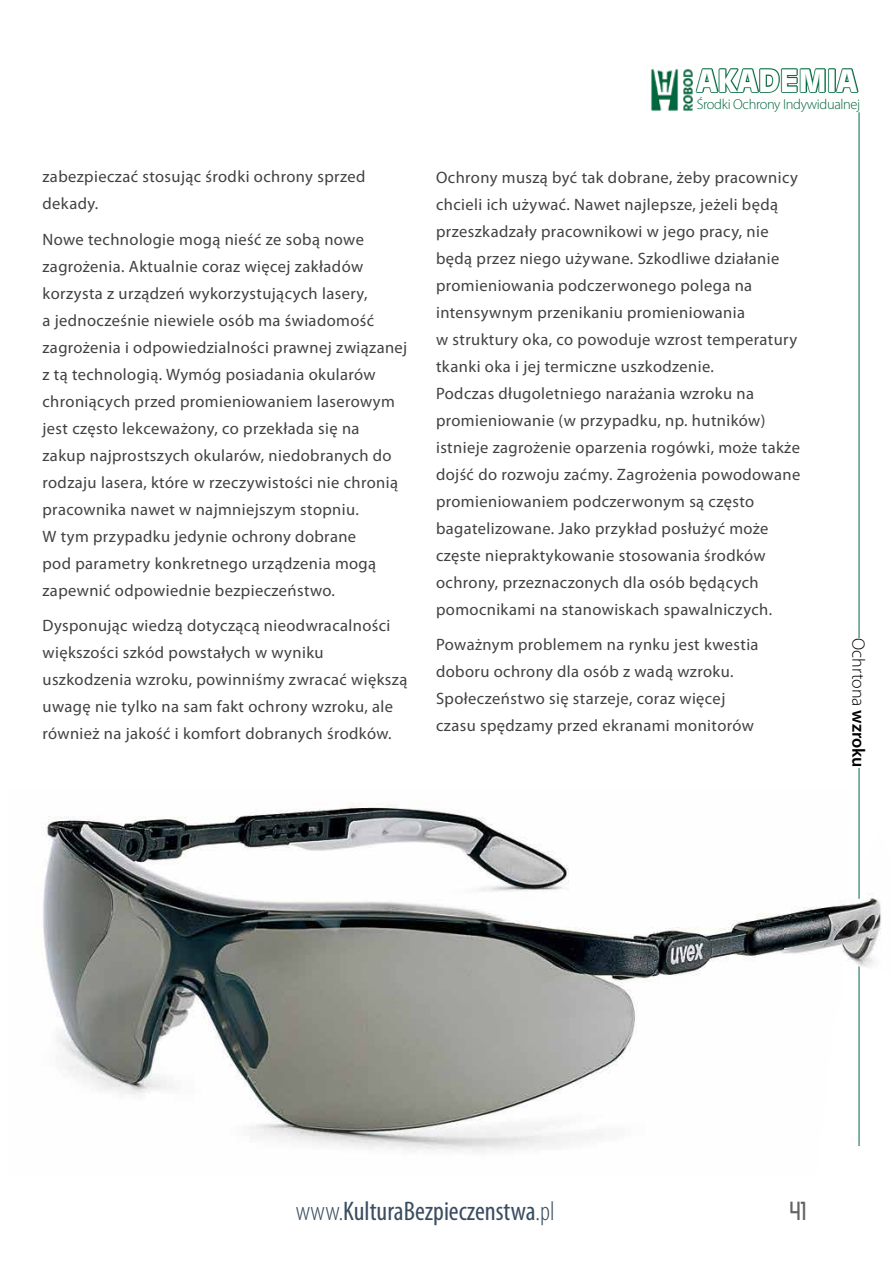
<style>
.page{position:relative;width:893px;height:1263px;background:#fff}
.page>*{position:absolute;margin:0;border:0;box-sizing:border-box;transform-origin:0 0}
.t1{font:30.15px "Incised 901 Blk EU";color:#fff}
.t2{font:condensed 27px "Myriad Pro";color:#3a4d5f}
.t3{font:700 27px "Zag";color:#636466}
.t4{font:300 18px "Myriad Pro";color:#000}
.t5{font:16.5px/27px "Myriad Pro";letter-spacing:.025em;color:#414042}
.t6{font:300 14.4px "Myriad Pro";letter-spacing:-.025em;color:#00683f}
.s1{font-weight:600}
.s2{font-weight:300}
</style>
<div class="page">
<img style="left:651px;top:68px;width:41px;height:43px">
<svg style="left:695px;top:68px;width:131px;height:25px"></svg>
<div style="left:828px;top:68px;width:8px;height:25px;border:2px solid #00683f"></div>
<svg style="left:834px;top:68px;width:25px;height:25px"></svg>
<hr style="left:859px;top:112px;width:1px;height:1034px;background:#006848">
<img style="left:43px;top:789px;width:838px;height:363px">
<div style="left:852px;top:638px;width:14px;height:130px;background:#fff"></div>
<p class="t5" style="left:43px;top:164px;width:324px">zabezpieczać stosując środki ochrony sprzed dekady.</p>
<p class="t5" style="left:43px;top:226px;width:366px">Nowe technologie mogą nieść ze sobą nowe zagrożenia. Aktualnie coraz więcej zakładów korzysta z urządzeń wykorzystujących lasery,<br>a jednocześnie niewiele osób ma świadomość zagrożenia i odpowiedzialności prawnej związanej z tą technologią. Wymóg posiadania okularów chroniących przed promieniowaniem laserowym jest często lekceważony, co przekłada się na<br>zakup najprostszych okularów, niedobranych do rodzaju lasera, które w rzeczywistości nie chronią pracownika nawet w najmniejszym stopniu.<br>W tym przypadku jedynie ochrony dobrane<br>pod parametry konkretnego urządzenia mogą zapewnić odpowiednie bezpieczeństwo.</p>
<p class="t5" style="left:43px;top:613px;width:366px">Dysponując wiedzą dotyczącą nieodwracalności większości szkód powstałych w wyniku uszkodzenia wzroku, powinniśmy zwracać większą uwagę nie tylko na sam fakt ochrony wzroku, ale również na jakość i komfort dobranych środków.</p>
<h1 class="t1" style="left:697px;top:61px;width:162px">AKADEMIA</h1>
<p class="t6" style="left:697px;top:96px;width:165px">Środki Ochrony Indywidualnej</p>
<p class="t5" style="left:436px;top:164px;width:366px">Ochrony muszą być tak dobrane, żeby pracownicy chcieli ich używać. Nawet najlepsze, jeżeli będą przeszkadzały pracownikowi w jego pracy, nie będą przez niego używane. Szkodliwe działanie promieniowania podczerwonego polega na intensywnym przenikaniu promieniowania<br>w struktury oka, co powoduje wzrost temperatury tkanki oka i jej termiczne uszkodzenie.<br>Podczas długoletniego narażania wzroku na promieniowanie (w przypadku, np. hutników) istnieje zagrożenie oparzenia rogówki, może także dojść do rozwoju zaćmy. Zagrożenia powodowane promieniowaniem podczerwonym są często bagatelizowane. Jako przykład posłużyć może częste niepraktykowanie stosowania środków ochrony, przeznaczonych dla osób będących pomocnikami na stanowiskach spawalniczych.</p>
<p class="t5" style="left:436px;top:632px;width:324px">Poważnym problemem na rynku jest kwestia doboru ochrony dla osób z wadą wzroku.<br>Społeczeństwo się starzeje, coraz więcej czasu spędzamy przed ekranami monitorów</p>
<p class="t4" style="left:868px;top:638px;width:131px;rotate:90deg">Ochrtona <span class="s1">wzroku</span></p>
<h2 class="t2" style="left:296px;top:1197px;width:261px"><span class="s2">www.</span>KulturaBezpieczenstwa<span class="s2">.pl</span></h2>
<h2 class="t3" style="left:791px;top:1196px;width:19px">41</h2>
</div>
